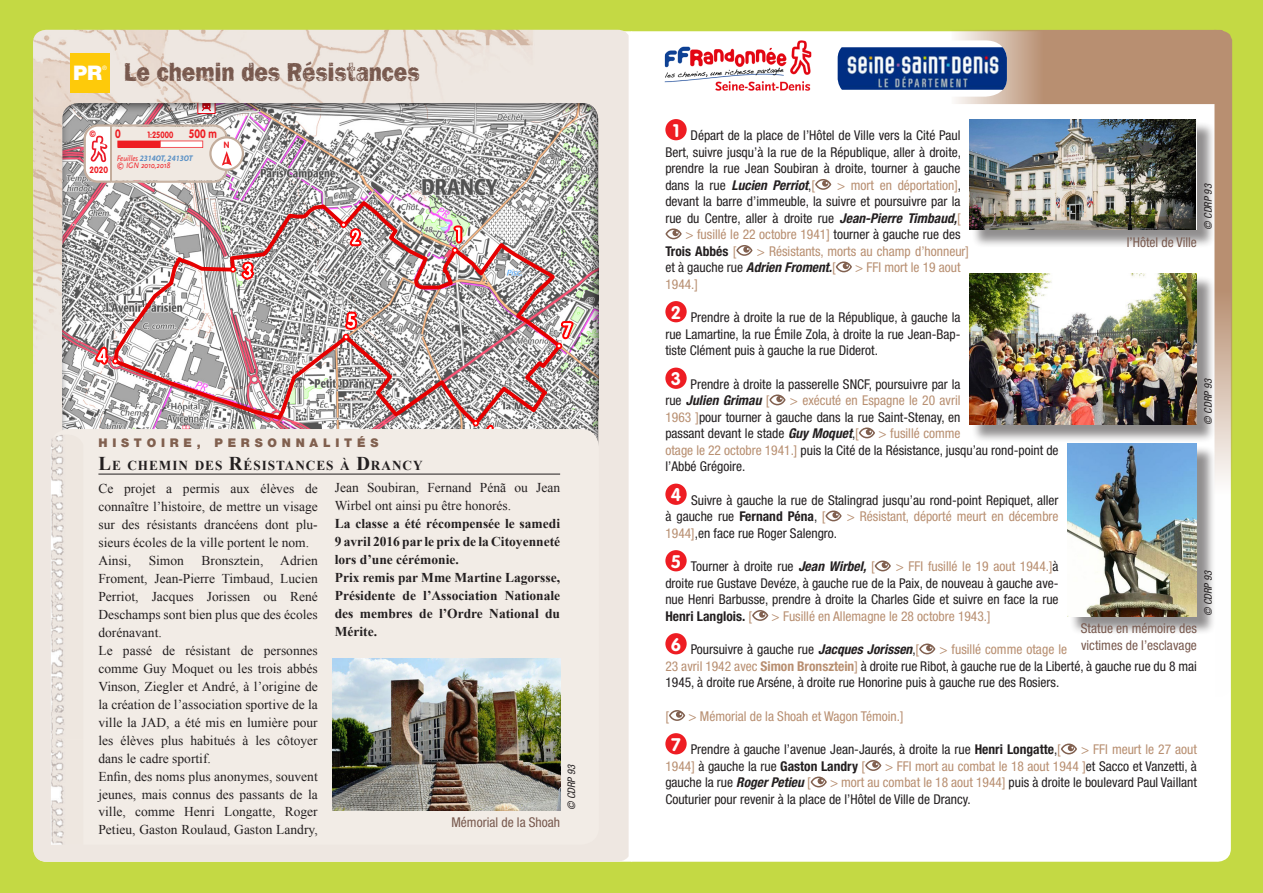
<style>
.page{position:relative;width:1263px;height:893px;background:#fff}
.page>*{position:absolute;margin:0;border:0;box-sizing:border-box;transform-origin:0 0}
.t1{font:27px "Frankie OTF";color:#78594e;scale:.83 1}
.t2{font:700 13.65px "Times New Roman";letter-spacing:.07em;color:#231f20}
.t3{font:condensed 13.5px/16.5px "Helvetica Neue LT Std";color:#231f20}
.t4{font:13.5px/18px "Times New Roman";color:#231f20}
.t5{font:condensed 13.5px/16.5px "Helvetica Neue LT Std";color:#b88f71}
.t6{font:700 13.5px/18px "Times New Roman";color:#231f20}
.t7{font:condensed 13.5px/16.5px "Helvetica Neue LT Std";color:#78594e}
.t8{font:700 condensed 13.5px "Helvetica Neue LT Std";color:#231f20}
.t9{font:900 12px "Helvetica Neue LT Std";letter-spacing:.4em;color:#81604f}
.t10{font:700 12px "VAG Rounded Std";color:#ee1d23;scale:.82 1}
.t11{font:italic condensed 10.5px "Helvetica Neue LT Std";color:#231f20}
.t12{font:700 9px "VAG Rounded Std";color:#ee1d23;scale:.82 1}
.t13{font:700 9px "VAG Rounded Std";color:#ee1d23;scale:.9 1}
.t14{font:italic 700 8.25px "Myriad Pro";color:#5a91c6;scale:.9 1}
.t15{font:italic 8.25px "Scala Sans";color:#ee1d23;scale:.9 1}
.t16{font:6.15px "Helvetica Neue LT Std";color:#fff}
.s1{font-family:"Helvetica Neue LT Std";font-weight:900;font-size:20.1px;color:#fff}
.s2{font-family:"Scala Sans";font-weight:400;color:#ee1d23}
.s3{font-size:19.5px}
.s4{font-weight:700;font-style:italic}
.s5{color:#b88f71}
.s6{color:#231f20}
.s7{font-weight:400;color:#b88f71}
.s8{font-weight:700;font-style:italic;color:#231f20}
.s9{font-weight:700}
.s10{font-weight:700;color:#b88f71}
</style>
<div class="page">
<div style="left:0;top:0;width:631px;height:893px;background:#c4d944"></div>
<div style="left:631px;top:0;width:632px;height:893px;background:#c4d944"></div>
<div style="left:632px;top:31px;width:599px;height:831px;background:#fff"></div>
<img style="left:33px;top:30px;width:596px;height:832px">
<svg style="left:669px;top:710px;width:16px;height:11px"></svg>
<div style="left:665px;top:733px;width:22px;height:21px;background:#ee1d23;border-radius:50%"></div>
<svg style="left:1061px;top:744px;width:16px;height:10px"></svg>
<svg style="left:865px;top:760px;width:16px;height:11px"></svg>
<svg style="left:810px;top:777px;width:17px;height:10px"></svg>
<div style="left:71px;top:54px;width:39px;height:39px;background:#feca0a"></div>
<div style="left:62px;top:102px;width:537px;height:427px;background:#231f20;opacity:.75"></div>
<svg style="left:84px;top:124px;width:160px;height:59px;background:#ebd6d2"></svg>
<div style="left:51px;top:429px;width:548px;height:416px;background:#f2ece6;border-radius:18px"></div>
<hr style="left:98px;top:474px;width:462px;height:1px;background:#231f20">
<img style="left:51px;top:435px;width:14px;height:410px">
<img style="left:332px;top:659px;width:228px;height:151px">
<img style="left:653px;top:30px;width:579px;height:667px">
<img style="left:838px;top:47px;width:169px;height:43px">
<h1 class="t1" style="left:73px;top:56px;width:419px"><span class="s1">PR</span> Le chemin des Résistances</h1>
<p class="t16" style="left:102px;top:65px;width:6px">®</p>
<p class="t13" style="left:89px;top:129px;width:9px">©</p>
<p class="t10" style="left:115px;top:127px;width:8px">0</p>
<p class="t12" style="left:147px;top:130px;width:33px">1:25000</p>
<p class="t10" style="left:189px;top:127px;width:36px">500 m</p>
<p class="t13" style="left:224px;top:139px;width:8px">N</p>
<p class="t13" style="left:90px;top:164px;width:22px">2020</p>
<p class="t14" style="left:117px;top:153px;width:86px"><span class="s2">Feuilles</span> 2314OT, 2413OT</p>
<p class="t15" style="left:117px;top:161px;width:61px">© IGN 2010,2018</p>
<p class="t9" style="left:98px;top:436px;width:281px">HISTOIRE, PERSONNALITÉS</p>
<p class="t2" style="left:98px;top:456px;width:326px"><span class="s3">L</span>E CHEMIN DES <span class="s3">R</span>ÉSISTANCES À <span class="s3">D</span>RANCY</p>
<p class="t4" style="left:98px;top:479px;width:221px">Ce projet a permis aux élèves de connaître l’histoire, de mettre un visage sur des résistants drancéens dont plu&shy;sieurs écoles de la ville portent le nom.<br>Ainsi,</p>
<p class="t4" style="left:335px;top:479px;width:227px">Jean Soubiran, Fernand Pénã ou Jean<br>Wirbel ont ainsi pu être honorés.</p>
<p class="t6" style="left:335px;top:515px;width:227px">La classe a été récompensée le samedi<br>9 avril 2016 par le prix de la Citoyenneté lors d’une cérémonie.<br>Prix remis par Mme Martine Lagorsse,<br>Présidente de l’Association Nationale des membres de l’Ordre National du<br>Mérite.</p>
<p class="t4" style="left:98px;top:551px;width:221px;text-indent:103px">Bronsztein, Adrien Froment, Jean-Pierre Timbaud, Lucien Perriot, Jacques Jorissen ou René Deschamps sont bien plus que des écoles dorénavant.<br>Le passé de résistant de personnes comme Guy Moquet ou les trois abbés Vinson, Ziegler et André, à l’origine de la création de l’association sportive de la ville la JAD, a été mis en lumière pour les élèves plus habitués à les côtoyer dans le cadre sportif.<br>Enfin, des noms plus anonymes, souvent jeunes, mais connus des passants de la ville, comme Henri Longatte, Roger Petieu, Gaston Roulaud, Gaston Landry,</p>
<p class="t4" style="left:149px;top:551px;width:37px">Simon</p>
<p class="t11" style="left:565px;top:810px;width:48px;rotate:-90deg">© CDRP 93</p>
<p class="t7" style="left:451px;top:814px;width:110px">Mémorial de la Shoah</p>
<p class="t3" style="left:665px;top:127px;width:297px;text-align:justify;text-indent:7px"><sup>1</sup> Départ de la place de l’Hôtel de Ville vers la Cité Paul Bert, suivre jusqu’à la rue de la République, aller à droite, prendre la rue Jean Soubiran à droite, tourner à gauche dans la rue <span class="s4">Lucien Perriot</span>,<span class="s5">[</span></p>
<p class="t5" style="left:837px;top:177px;width:125px">&gt; mort en déportation]<span class="s6">,</span></p>
<p class="t3" style="left:665px;top:193px;width:297px">devant la barre d’immeuble, la suivre et poursuivre par la</p>
<p class="t3" style="left:665px;top:210px;width:297px">rue du Centre, aller à droite rue <span class="s4">Jean-Pierre Timbaud,</span><span class="s5">[</span></p>
<p class="t5" style="left:685px;top:226px;width:277px">&gt; fusillé le 22 octobre 1941] <span class="s6">tourner à gauche rue des</span></p>
<p class="t8" style="left:665px;top:243px;width:72px">Trois Abbés <span class="s7">[</span></p>
<p class="t5" style="left:665px;top:243px;width:305px;text-indent:91px">&gt; Résistants, morts au champ d’honneur] <span class="s6">et à gauche rue</span> <span class="s8">Adrien Froment.</span>[</p>
<p class="t5" style="left:855px;top:259px;width:107px">&gt; FFI mort le 19 aout</p>
<p class="t5" style="left:665px;top:276px;width:34px">1944.]</p>
<p class="t3" style="left:665px;top:309px;width:297px;text-align:justify;text-indent:5px"><sup>2</sup> Prendre à droite la rue de la République, à gauche la rue Lamartine, la rue Émile Zola, à droite la rue Jean-Bap&shy;tiste Clément puis à gauche la rue Diderot.</p>
<p class="t3" style="left:665px;top:376px;width:297px;text-indent:5px"><sup>3</sup> Prendre à droite la passerelle SNCF, poursuivre par la rue <span class="s4">Julien Grimau</span> <span class="s5">[</span></p>
<p class="t3" style="left:665px;top:392px;width:297px;text-align:justify;text-indent:125px"><span class="s5">&gt; exécuté en Espagne le 20 avril 1963 ]</span>pour tourner à gauche dans la rue Saint-Stenay, en passant devant le stade <span class="s4">Guy Moquet</span>,<span class="s5">[</span></p>
<p class="t3" style="left:665px;top:425px;width:395px;text-indent:213px"><span class="s5">&gt; fusillé comme<br>otage le 22 octobre 1941.]</span> puis la Cité de la Résistance, jusqu’au rond-point de l’Abbé Grégoire.</p>
<p class="t3" style="left:665px;top:492px;width:395px;text-indent:5px"><sup>4</sup> Suivre à gauche la rue de Stalingrad jusqu’au rond-point Repiquet, aller à gauche rue <span class="s9">Fernand Péna</span>, <span class="s5">[</span></p>
<p class="t5" style="left:847px;top:508px;width:213px">&gt; Résistant, déporté meurt en décembre</p>
<p class="t11" style="left:1202px;top:230px;width:48px;rotate:-90deg">© CDRP 93</p>
<p class="t7" style="left:1127px;top:234px;width:72px">l’Hôtel de Ville</p>
<p class="t11" style="left:1202px;top:425px;width:48px;rotate:-90deg">© CDRP 93</p>
<p class="t3" style="left:665px;top:525px;width:173px"><span class="s5">1944]</span>,en face rue Roger Salengro.</p>
<p class="t3" style="left:671px;top:558px;width:205px"><sup>5</sup> Tourner à droite rue <span class="s4">Jean Wirbel,</span> <span class="s5">[</span></p>
<p class="t3" style="left:665px;top:558px;width:395px;text-align:justify;text-indent:230px"><span class="s5">&gt; FFI fusillé le 19 aout 1944.]</span>à droite rue Gustave Devéze, à gauche rue de la Paix, de nouveau à gauche ave&shy;nue Henri Barbusse, prendre à droite la Charles Gide et suivre en face la rue <span class="s9">Henri Langlois.</span> <span class="s5">[</span></p>
<p class="t11" style="left:1202px;top:616px;width:48px;rotate:-90deg">© CDRP 93</p>
<p class="t5" style="left:772px;top:608px;width:220px">&gt; Fusillé en Allemagne le 28 octobre 1943.]</p>
<p class="t3" style="left:671px;top:641px;width:250px"><sup>6</sup> Poursuivre à gauche rue <span class="s4">Jacques Jorissen</span>,<span class="s5">[</span></p>
<p class="t7" style="left:1081px;top:620px;width:118px">Statue en mémoire des victimes de l’esclavage</p>
<p class="t3" style="left:665px;top:641px;width:533px;text-indent:274px"><span class="s5">&gt; fusillé comme otage le<br>23 avril 1942 avec</span> <span class="s10">Simon Bronsztein</span><span class="s5">]</span> à droite rue Ribot, à gauche rue de la Liberté, à gauche rue du 8 mai<br>1945, à droite rue Arséne, à droite rue Honorine puis à gauche rue des Rosiers.</p>
<p class="t5" style="left:665px;top:708px;width:5px">[</p>
<p class="t5" style="left:688px;top:708px;width:217px">&gt; Mémorial de la Shoah et Wagon Témoin.]</p>
<p class="t3" style="left:671px;top:741px;width:391px"><sup>7</sup> Prendre à gauche l’avenue Jean-Jaurés, à droite la rue <span class="s9">Henri Longatte</span>,<span class="s5">[</span></p>
<p class="t5" style="left:1081px;top:741px;width:117px">&gt; FFI meurt le 27 aout</p>
<p class="t3" style="left:665px;top:758px;width:201px"><span class="s5">1944]</span> à gauche la rue <span class="s9">Gaston Landry</span> <span class="s5">[</span></p>
<p class="t5" style="left:885px;top:758px;width:313px">&gt; FFI mort au combat le 18 aout 1944 ]<span class="s6">et Sacco et Vanzetti, à</span></p>
<p class="t3" style="left:665px;top:774px;width:147px">gauche la rue <span class="s4">Roger Petieu</span> <span class="s5">[</span></p>
<p class="t3" style="left:665px;top:774px;width:533px;text-indent:165px"><span class="s5">&gt; mort au combat le 18 aout 1944]</span> puis à droite le boulevard Paul Vaillant<br>Couturier pour revenir à la place de l’Hôtel de Ville de Drancy.</p>
</div>
